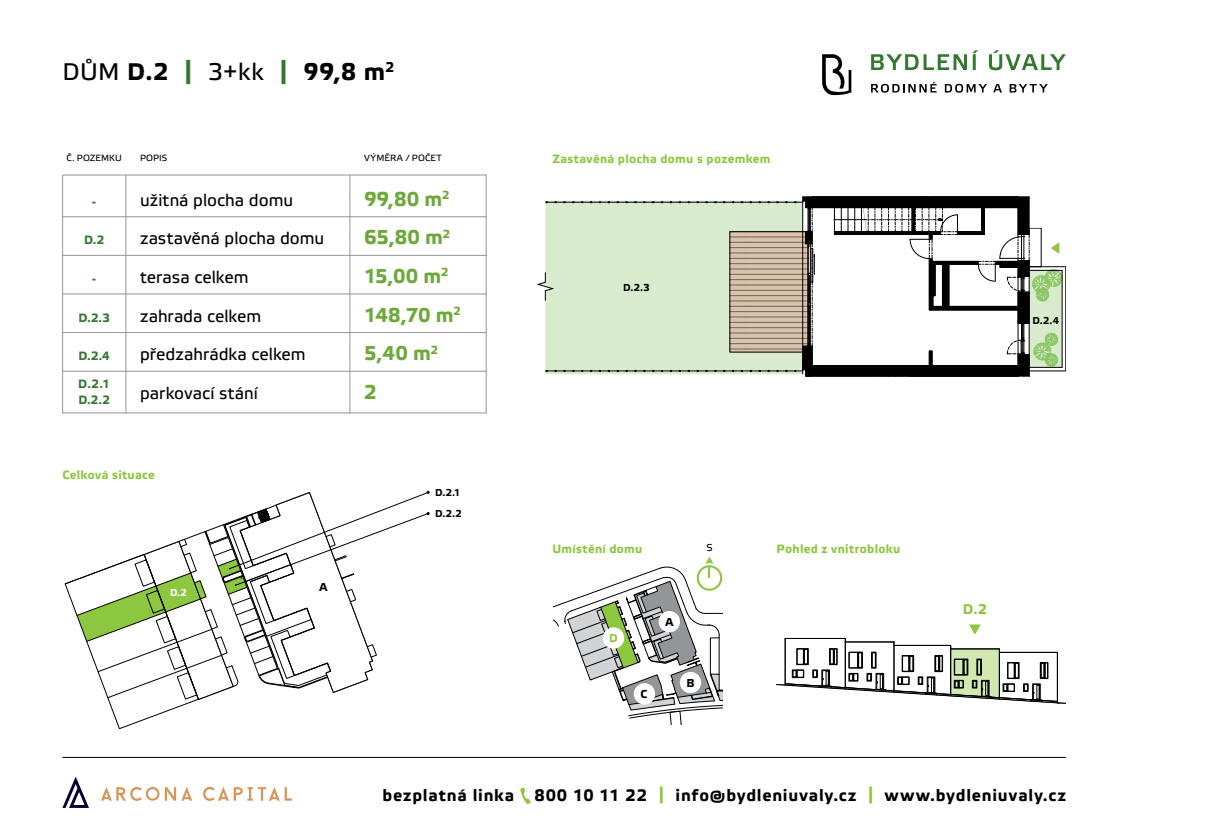
<style>
.page{position:relative;width:1219px;height:834px;background:#fff}
.page>*{position:absolute;margin:0;border:0;box-sizing:border-box;transform-origin:0 0}
.t1{font:700 24px "Etelka Text";color:#000}
.t2{font:700 20px/38.6px "Etelka Text";color:#6ca939}
.t3{font:17px "Etelka Text";color:#000}
.t4{font:700 16.5px "Etelka Text";letter-spacing:.05em;color:#000}
.t5{font:700 14px "Etelka Text";color:#8dc63f}
.t6{font:700 12px "Etelka Text";letter-spacing:.025em;color:#8dc63f}
.t7{font:700 12px/16px "Etelka Text";color:#32782e}
.t8{font:700 11.4px "Etelka Text";color:#000}
.t9{font:700 11.4px "Etelka Text";color:#8dc63f}
.t10{font:700 10px/21.1px "Etelka Text";color:#000}
.t11{font:700 10px "Etelka Text";color:#fff}
.t12{font:10px "Etelka Text";color:#000}
.t13{font:9px "Etelka Text";letter-spacing:.015em;color:#000}
.s1{font-weight:400}
.s2{color:#32782e}
.s3{color:#8dc63f}
</style>
<div class="page">
<hr style="left:62px;top:756px;width:1004px;height:1px;background:#000">
<svg style="left:62px;top:776px;width:27px;height:31px"></svg>
<svg style="left:101px;top:787px;width:91px;height:13px"></svg>
<svg style="left:203px;top:787px;width:89px;height:13px"></svg>
<svg style="left:871px;top:50px;width:107px;height:20px"></svg>
<svg style="left:989px;top:50px;width:77px;height:20px"></svg>
<svg style="left:871px;top:82px;width:66px;height:11px"></svg>
<svg style="left:945px;top:84px;width:42px;height:9px"></svg>
<svg style="left:993px;top:84px;width:9px;height:8px"></svg>
<svg style="left:1010px;top:84px;width:38px;height:8px"></svg>
<svg style="left:822px;top:54px;width:29px;height:41px"></svg>
<hr style="left:486px;top:175px;width:1px;height:238px;background:#939598">
<hr style="left:63px;top:175px;width:423px;height:1px;background:#939598">
<hr style="left:63px;top:216px;width:423px;height:1px;background:#939598">
<hr style="left:63px;top:255px;width:423px;height:1px;background:#939598">
<hr style="left:62px;top:294px;width:425px;height:1px;background:#939598">
<hr style="left:62px;top:332px;width:425px;height:1px;background:#939598">
<hr style="left:62px;top:371px;width:425px;height:1px;background:#939598">
<hr style="left:62px;top:412px;width:425px;height:1px;background:#939598">
<hr style="left:126px;top:175px;width:1px;height:238px;background:#939598">
<hr style="left:350px;top:175px;width:1px;height:238px;background:#939598">
<hr style="left:62px;top:175px;width:1px;height:238px;background:#939598">
<hr style="left:1065px;top:267px;width:1px;height:104px;background:#000">
<hr style="left:1062px;top:270px;width:1px;height:97px;background:#000">
<hr style="left:1029px;top:370px;width:37px;height:1px;background:#000">
<hr style="left:1029px;top:266px;width:37px;height:1px;background:#000">
<hr style="left:1029px;top:202px;width:37px;height:1px;background:#000">
<svg style="left:520px;top:787px;width:11px;height:16px"></svg>
<svg style="left:553px;top:556px;width:170px;height:168px"></svg>
<div style="left:659px;top:611px;width:21px;height:21px;background:#fff;border-radius:50%"></div>
<div style="left:680px;top:671px;width:21px;height:22px;background:#fff;border-radius:50%"></div>
<div style="left:603px;top:627px;width:21px;height:21px;background:#fff;border-radius:50%"></div>
<div style="left:634px;top:683px;width:21px;height:21px;background:#fff;border-radius:50%"></div>
<svg style="left:777px;top:624px;width:289px;height:80px"></svg>
<svg style="left:536px;top:196px;width:526px;height:181px"></svg>
<svg style="left:65px;top:490px;width:365px;height:238px"></svg>
<h1 class="t1" style="left:62px;top:56px;width:333px"><span class="s1">DŮM</span> D.2 <span class="s2">|</span> <span class="s1">3+kk</span> <span class="s2">|</span> 99,8 m<sup>2</sup></h1>
<p class="t13" style="left:66px;top:152px;width:57px">Č. POZEMKU</p>
<p class="t13" style="left:140px;top:152px;width:29px">POPIS</p>
<p class="t13" style="left:364px;top:152px;width:79px">VÝMĚRA / POČET</p>
<p class="t6" style="left:552px;top:151px;width:220px">Zastavěná plocha domu s pozemkem</p>
<p class="t2" style="left:364px;top:180px;width:98px">99,80 m<sup>2<br></sup>65,80 m<sup>2<br></sup>15,00 m<sup>2<br></sup>148,70 m<sup>2<br></sup>5,40 m<sup>2<br></sup>2</p>
<p class="t3" style="left:140px;top:189px;width:154px">užitná plocha domu</p>
<p class="t7" style="left:92px;top:194px;width:5px">-</p>
<p class="t3" style="left:140px;top:228px;width:186px">zastavěná plocha domu</p>
<p class="t3" style="left:140px;top:266px;width:110px">terasa celkem</p>
<p class="t3" style="left:140px;top:305px;width:123px">zahrada celkem</p>
<p class="t3" style="left:140px;top:344px;width:167px">předzahrádka celkem</p>
<p class="t3" style="left:140px;top:382px;width:119px">parkovací stání</p>
<p class="t7" style="left:84px;top:232px;width:22px">D.2</p>
<p class="t7" style="left:92px;top:271px;width:5px">-</p>
<p class="t10" style="left:623px;top:277px;width:28px">D.2.3</p>
<p class="t7" style="left:78px;top:309px;width:33px">D.2.3</p>
<p class="t10" style="left:1032px;top:310px;width:28px">D.2.4</p>
<p class="t7" style="left:78px;top:348px;width:33px">D.2.4</p>
<p class="t7" style="left:78px;top:376px;width:33px">D.2.1<br>D.2.2</p>
<p class="t6" style="left:62px;top:467px;width:94px">Celková situace</p>
<p class="t11" style="left:170px;top:586px;width:18px">D.2</p>
<p class="t8" style="left:320px;top:579px;width:9px">A</p>
<p class="t10" style="left:435px;top:481px;width:28px">D.2.1<br>D.2.2</p>
<p class="t6" style="left:552px;top:541px;width:92px">Umístění domu</p>
<p class="t12" style="left:706px;top:541px;width:8px">S</p>
<p class="t6" style="left:777px;top:541px;width:125px">Pohled z vnitrobloku</p>
<p class="t9" style="left:609px;top:631px;width:10px">D</p>
<p class="t8" style="left:665px;top:614px;width:9px">A</p>
<p class="t8" style="left:640px;top:686px;width:8px">C</p>
<p class="t8" style="left:686px;top:675px;width:10px">B</p>
<p class="t5" style="left:963px;top:600px;width:26px">D.2</p>
<p class="t4" style="left:382px;top:784px;width:685px">bezplatná linka 800 10 11 22 <span class="s3">|</span> info@bydleniuvaly.cz <span class="s3">|</span> www.bydleniuvaly.cz</p>
</div>
